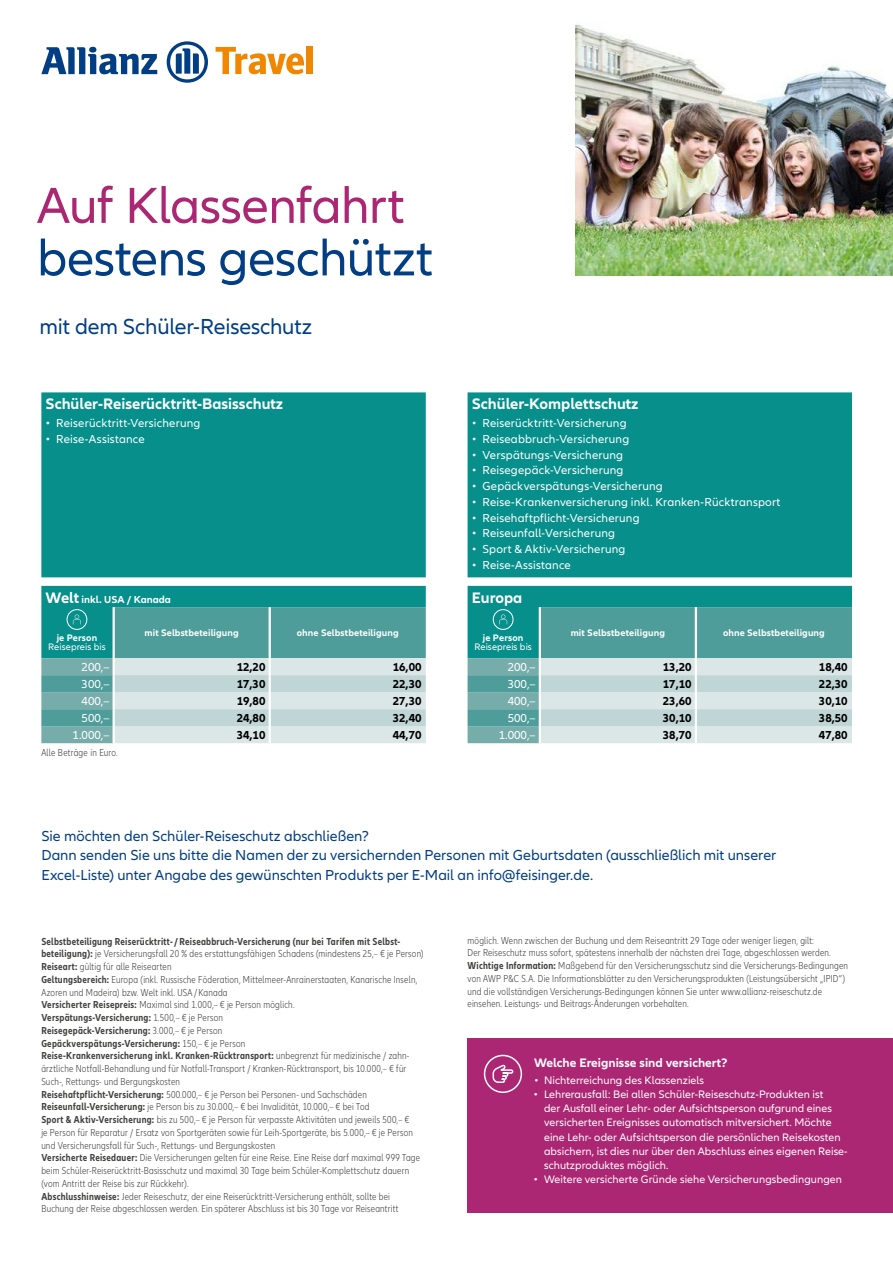
<style>
.page{position:relative;width:893px;height:1263px;background:#fff}
.page>*{position:absolute;margin:0;border:0;box-sizing:border-box;transform-origin:0 0}
.t1{font:52.5px "Allianz Neo";letter-spacing:-.01em;color:#023e84}
.t2{font:52.5px "Allianz Neo";letter-spacing:-.015em;color:#ab2773}
.t3{font:22.5px "Allianz Neo";letter-spacing:-.005em;color:#023e84}
.t4{font:700 15.75px "Allianz Neo";color:#fff}
.t5{font:15px/19.5px "Allianz Neo";color:#023e84}
.t6{font:700 12.75px "Allianz Neo";color:#fff}
.t7{font:12px "Allianz Neo";letter-spacing:.015em;color:#fff}
.t8{font:700 12px "Allianz Neo";color:#000}
.t9{font:11.25px/14.2px "Allianz Neo";letter-spacing:.005em;color:#fff}
.t10{font:300 condensed 10.5px/12.8px "Allianz Neo";letter-spacing:.02em;color:#414140}
.t11{font:700 10.5px "Allianz Neo";color:#fff}
.t12{font:700 9.75px "Allianz Neo";letter-spacing:.01em;color:#fff}
.t13{font:9.75px "Allianz Neo";letter-spacing:.01em;color:#fff}
.s1{font-size:15.75px}
.s2{font-weight:700}
</style>
<div class="page">
<img style="left:576px;top:24px;width:317px;height:251px">
<svg style="left:41px;top:47px;width:116px;height:27px"></svg>
<svg style="left:167px;top:41px;width:41px;height:42px"></svg>
<svg style="left:216px;top:47px;width:88px;height:27px"></svg>
<div style="left:307px;top:47px;width:6px;height:27px;background:#f18700"></div>
<div style="left:468px;top:1038px;width:425px;height:174px;background:#ab2773"></div>
<div style="left:484px;top:1055px;width:38px;height:38px;border:2px solid #fff;border-radius:50%"></div>
<svg style="left:492px;top:1064px;width:22px;height:19px"></svg>
<div style="left:41px;top:392px;width:385px;height:215px;background:#078f8b"></div>
<svg style="left:41px;top:607px;width:385px;height:136px;background:#90c0bf"></svg>
<div style="left:468px;top:392px;width:384px;height:215px;background:#078f8b"></div>
<svg style="left:468px;top:607px;width:384px;height:136px;background:#90c0bf"></svg>
<h1 class="t2" style="left:37px;top:185px;width:369px">Auf Klassenfahrt</h1>
<h1 class="t1" style="left:37px;top:238px;width:397px">bestens geschützt</h1>
<h2 class="t3" style="left:40px;top:318px;width:274px">mit dem Schüler-Reiseschutz</h2>
<h3 class="t4" style="left:46px;top:398px;width:239px">Schüler-Reiserücktritt-Basisschutz</h3>
<p class="t7" style="left:46px;top:419px;width:156px">• Reiserücktritt-Versicherung</p>
<p class="t7" style="left:46px;top:434px;width:101px">• Reise-Assistance</p>
<p class="t11" style="left:46px;top:595px;width:127px"><span class="s1">Welt</span> inkl. USA / Kanada</p>
<p class="t12" style="left:57px;top:634px;width:42px">je Person</p>
<p class="t13" style="left:48px;top:643px;width:59px">Reisepreis bis</p>
<p class="t12" style="left:145px;top:629px;width:96px">mit Selbstbeteiligung</p>
<p class="t12" style="left:297px;top:629px;width:103px">ohne Selbstbeteiligung</p>
<p class="t7" style="left:82px;top:662px;width:29px">200,–</p>
<p class="t8" style="left:237px;top:662px;width:30px">12,20</p>
<p class="t8" style="left:393px;top:662px;width:30px">16,00</p>
<p class="t7" style="left:82px;top:679px;width:29px">300,–</p>
<p class="t8" style="left:237px;top:679px;width:30px">17,30</p>
<p class="t8" style="left:393px;top:679px;width:30px">22,30</p>
<p class="t7" style="left:82px;top:696px;width:29px">400,–</p>
<p class="t8" style="left:237px;top:696px;width:30px">19,80</p>
<p class="t8" style="left:393px;top:696px;width:30px">27,30</p>
<p class="t7" style="left:82px;top:713px;width:29px">500,–</p>
<p class="t8" style="left:237px;top:713px;width:30px">24,80</p>
<p class="t8" style="left:393px;top:713px;width:30px">32,40</p>
<p class="t7" style="left:73px;top:730px;width:38px">1.000,–</p>
<p class="t8" style="left:237px;top:730px;width:30px">34,10</p>
<p class="t8" style="left:393px;top:730px;width:30px">44,70</p>
<p class="t10" style="left:41px;top:746px;width:78px">Alle Beträge in Euro.</p>
<h3 class="t4" style="left:472px;top:398px;width:168px">Schüler-Komplettschutz</h3>
<p class="t7" style="left:472px;top:419px;width:156px">• Reiserücktritt-Versicherung</p>
<p class="t7" style="left:472px;top:434px;width:159px">• Reiseabbruch-Versicherung</p>
<p class="t7" style="left:472px;top:450px;width:153px">• Verspätungs-Versicherung</p>
<p class="t7" style="left:472px;top:466px;width:153px">• Reisegepäck-Versicherung</p>
<p class="t7" style="left:472px;top:481px;width:192px">• Gepäckverspätungs-Versicherung</p>
<p class="t7" style="left:472px;top:497px;width:310px">• Reise-Krankenversicherung inkl. Kranken-Rücktransport</p>
<p class="t7" style="left:472px;top:513px;width:169px">• Reisehaftpflicht-Versicherung</p>
<p class="t7" style="left:472px;top:529px;width:145px">• Reiseunfall-Versicherung</p>
<p class="t7" style="left:472px;top:544px;width:155px">• Sport &amp; Aktiv-Versicherung</p>
<p class="t7" style="left:472px;top:560px;width:101px">• Reise-Assistance</p>
<h3 class="t4" style="left:472px;top:591px;width:52px">Europa</h3>
<p class="t12" style="left:483px;top:634px;width:42px">je Person</p>
<p class="t13" style="left:474px;top:643px;width:59px">Reisepreis bis</p>
<p class="t12" style="left:571px;top:629px;width:96px">mit Selbstbeteiligung</p>
<p class="t12" style="left:723px;top:629px;width:103px">ohne Selbstbeteiligung</p>
<p class="t7" style="left:508px;top:662px;width:29px">200,–</p>
<p class="t8" style="left:663px;top:662px;width:30px">13,20</p>
<p class="t8" style="left:819px;top:662px;width:30px">18,40</p>
<p class="t7" style="left:508px;top:679px;width:29px">300,–</p>
<p class="t8" style="left:663px;top:679px;width:30px">17,10</p>
<p class="t8" style="left:819px;top:679px;width:30px">22,30</p>
<p class="t7" style="left:508px;top:696px;width:29px">400,–</p>
<p class="t8" style="left:663px;top:696px;width:30px">23,60</p>
<p class="t8" style="left:819px;top:696px;width:30px">30,10</p>
<p class="t7" style="left:508px;top:713px;width:29px">500,–</p>
<p class="t8" style="left:663px;top:713px;width:30px">30,10</p>
<p class="t8" style="left:819px;top:713px;width:30px">38,50</p>
<p class="t7" style="left:499px;top:730px;width:38px">1.000,–</p>
<p class="t8" style="left:663px;top:730px;width:30px">38,70</p>
<p class="t8" style="left:819px;top:730px;width:30px">47,80</p>
<p class="t5" style="left:41px;top:827px;width:736px">Sie möchten den Schüler-Reiseschutz abschließen?<br>Dann senden Sie uns bitte die Namen der zu versichernden Personen mit Geburtsdaten (ausschließlich mit unserer<br>Excel-Liste) unter Angabe des gewünschten Produkts per E-Mail an info@feisinger.de.</p>
<p class="t10" style="left:41px;top:935px;width:384px"><span class="s2">Selbstbeteiligung Reiserücktritt-/ Reiseabbruch-Versicherung (nur bei Tarifen mit Selbst&shy;beteiligung):</span> je Versicherungsfall 20 % des erstattungsfähigen Schadens (mindestens 25,– € je Person)<br><span class="s2">Reiseart:</span> gültig für alle Reisearten<br><span class="s2">Geltungsbereich:</span> Europa (inkl. Russische Föderation, Mittelmeer-Anrainerstaaten, Kanarische Inseln, Azoren und Madeira) bzw. Welt inkl. USA / Kanada<br><span class="s2">Versicherter Reisepreis:</span> Maximal sind 1.000,– € je Person möglich.<br><span class="s2">Verspätungs-Versicherung:</span> 1.500,– € je Person<br><span class="s2">Reisegepäck-Versicherung:</span> 3.000,– € je Person<br><span class="s2">Gepäckverspätungs-Versicherung:</span> 150,– € je Person<br><span class="s2">Reise-Krankenversicherung inkl. Kranken-Rücktransport:</span> unbegrenzt für medizinische / zahn&shy;ärztliche Notfall-Behandlung und für Notfall-Transport / Kranken-Rücktransport, bis 10.000,– € für Such-, Rettungs- und Bergungskosten<br><span class="s2">Reisehaftpflicht-Versicherung:</span> 500.000,– € je Person bei Personen- und Sachschäden <span class="s2">Reiseunfall-Versicherung:</span> je Person bis zu 30.000,– € bei Invalidität, 10.000,– € bei Tod<br><span class="s2">Sport &amp; Aktiv-Versicherung:</span> bis zu 500,– € je Person für verpasste Aktivitäten und jeweils 500,– €<br>je Person für Reparatur / Ersatz von Sportgeräten sowie für Leih-Sportgeräte, bis 5.000,– € je Person und Versicherungsfall für Such-, Rettungs- und Bergungskosten<br><span class="s2">Versicherte Reisedauer:</span> Die Versicherungen gelten für eine Reise. Eine Reise darf maximal 999 Tage beim Schüler-Reiserücktritt-Basisschutz und maximal 30 Tage beim Schüler-Komplettschutz dauern (vom Antritt der Reise bis zur Rückkehr).<br><span class="s2">Abschlusshinweise:</span> Jeder Reiseschutz, der eine Reiserücktritt-Versicherung enthält, sollte bei Buchung der Reise abgeschlossen werden. Ein späterer Abschluss ist bis 30 Tage vor Reiseantritt</p>
<p class="t10" style="left:468px;top:934px;width:382px">möglich. Wenn zwischen der Buchung und dem Reiseantritt 29 Tage oder weniger liegen, gilt:<br>Der Reiseschutz muss sofort, spätestens innerhalb der nächsten drei Tage, abgeschlossen werden.<br><span class="s2">Wichtige Information:</span> Maßgebend für den Versicherungsschutz sind die Versicherungs-Bedingungen von AWP P&amp;C S.A. Die Informationsblätter zu den Versicherungsprodukten (Leistungsübersicht „IPID“) und die vollständigen Versicherungs-Bedingungen können Sie unter www.allianz-reiseschutz.de einsehen. Leistungs- und Beitrags-Änderungen vorbehalten.</p>
<p class="t6" style="left:534px;top:1058px;width:195px">Welche Ereignisse sind versichert?</p>
<p class="t9" style="left:534px;top:1073px;width:171px">• Nichterreichung des Klassenziels</p>
<p class="t9" style="left:544px;top:1088px;width:304px;text-indent:-11px">• Lehrerausfall: Bei allen Schüler-Reiseschutz-Produkten ist<br>der Ausfall einer Lehr- oder Aufsichtsperson aufgrund eines versicherten Ereignisses automatisch mitversichert. Möchte eine Lehr- oder Aufsichtsperson die persönlichen Reisekosten absichern, ist dies nur über den Abschluss eines eigenen Reise&shy;schutzproduktes möglich.</p>
<p class="t9" style="left:533px;top:1173px;width:310px">• Weitere versicherte Gründe siehe Versicherungsbedingungen</p>
</div>
